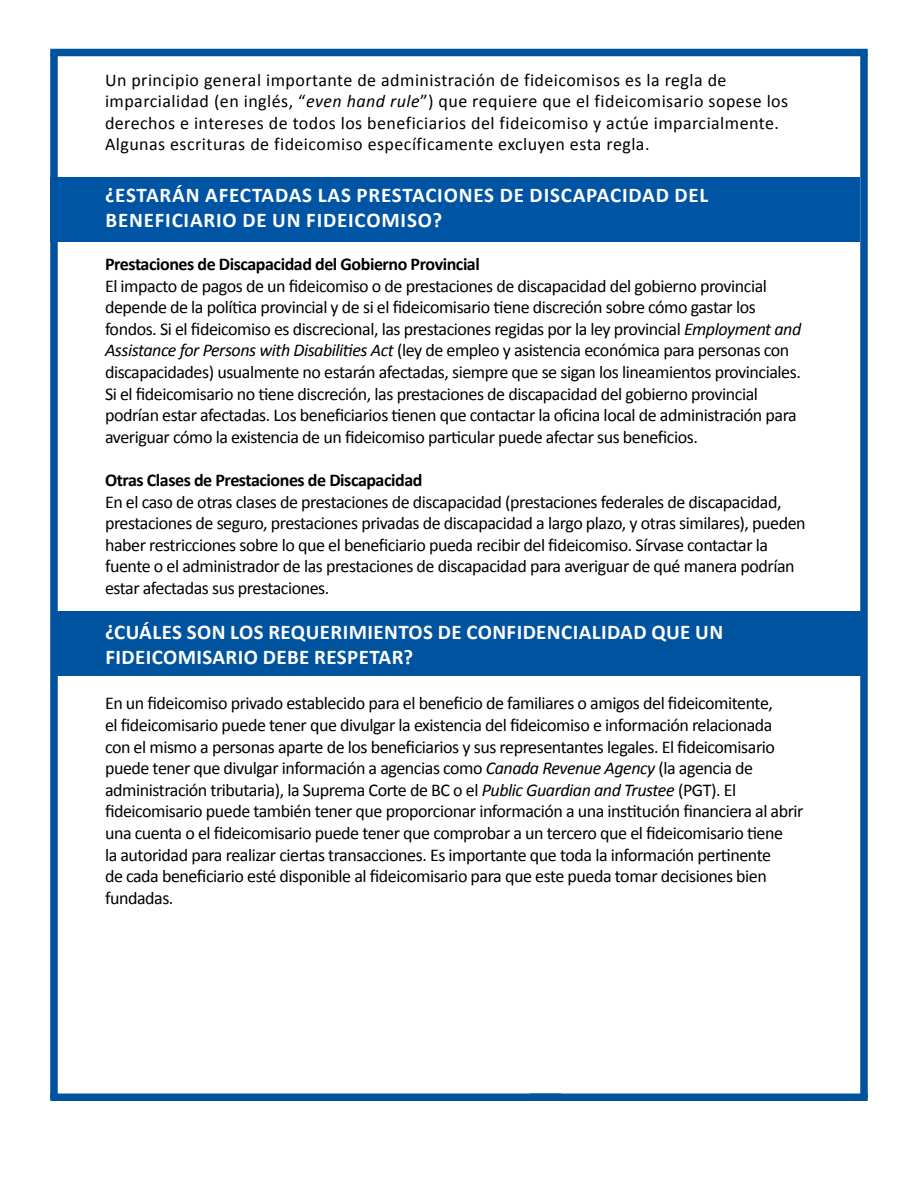
<style>
.page{position:relative;width:918px;height:1188px;background:#fff}
.page>*{position:absolute;margin:0;border:0;box-sizing:border-box;transform-origin:0 0}
.t1{font:700 21px/25.2px "Calibri";letter-spacing:.04em;color:#fff}
.t2{font:700 21px/25.2px "Calibri";letter-spacing:.02em;color:#fff}
.t3{font:18px/21.6px "Calibri";letter-spacing:-.025em;color:#000}
.t4{font:18px/21.6px "Calibri";letter-spacing:.025em;color:#000}
.t5{font:700 18px "Calibri";letter-spacing:-.025em;color:#000}
.s1{font-style:italic}
</style>
<div class="page">
<div style="left:54px;top:611px;width:810px;height:65px;background:#00539f"></div>
<div style="left:50px;top:177px;width:810px;height:65px;background:#0054a4"></div>
<div style="left:50px;top:54px;width:8px;height:1044px;background:#00539f"></div>
<div style="left:860px;top:54px;width:8px;height:1044px;background:#00539f"></div>
<div style="left:50px;top:49px;width:818px;height:7px;background:#00539f"></div>
<div style="left:530px;top:1094px;width:338px;height:7px;background:#00539f"></div>
<div style="left:50px;top:1094px;width:511px;height:7px;background:#00539f"></div>
<p class="t4" style="left:105px;top:69px;width:685px">Un principio general importante de administración de fideicomisos es la regla de imparcialidad (en inglés, “<span class="s1">even hand rule</span>”) que requiere que el fideicomisario sopese los derechos e intereses de todos los beneficiarios del fideicomiso y actúe imparcialmente.<br>Algunas escrituras de fideicomiso específicamente excluyen esta regla.</p>
<p class="t1" style="left:105px;top:182px;width:605px">¿ESTARÁN AFECTADAS LAS PRESTACIONES DE DISCAPACIDAD DEL<br>BENEFICIARIO DE UN FIDEICOMISO?</p>
<p class="t5" style="left:105px;top:253px;width:376px">Prestaciones de Discapacidad del Gobierno Provincial</p>
<p class="t3" style="left:105px;top:275px;width:698px">El impacto de pagos de un fideicomiso o de prestaciones de discapacidad del gobierno provincial depende de la política provincial y de si el fideicomisario tiene discreción sobre cómo gastar los fondos. Si el fideicomiso es discrecional, las prestaciones regidas por la ley provincial <span class="s1">Employment and Assistance for Persons with Disabilities Act</span> (ley de empleo y asistencia económica para personas con discapacidades) usualmente no estarán afectadas, siempre que se sigan los lineamientos provinciales.<br>Si el fideicomisario no tiene discreción, las prestaciones de discapacidad del gobierno provincial podrían estar afectadas. Los beneficiarios tienen que contactar la oficina local de administración para averiguar cómo la existencia de un fideicomiso particular puede afectar sus beneficios.</p>
<p class="t5" style="left:105px;top:469px;width:319px">Otras Clases de Prestaciones de Discapacidad</p>
<p class="t3" style="left:105px;top:491px;width:702px">En el caso de otras clases de prestaciones de discapacidad (prestaciones federales de discapacidad, prestaciones de seguro, prestaciones privadas de discapacidad a largo plazo, y otras similares), pueden haber restricciones sobre lo que el beneficiario pueda recibir del fideicomiso. Sírvase contactar la fuente o el administrador de las prestaciones de discapacidad para averiguar de qué manera podrían estar afectadas sus prestaciones.</p>
<p class="t2" style="left:105px;top:619px;width:620px">¿CUÁLES SON LOS REQUERIMIENTOS DE CONFIDENCIALIDAD QUE UN<br>FIDEICOMISARIO DEBE RESPETAR?</p>
<p class="t3" style="left:105px;top:693px;width:700px">En un fideicomiso privado establecido para el beneficio de familiares o amigos del fideicomitente,<br>el fideicomisario puede tener que divulgar la existencia del fideicomiso e información relacionada<br>con el mismo a personas aparte de los beneficiarios y sus representantes legales. El fideicomisario puede tener que divulgar información a agencias como <span class="s1">Canada Revenue Agency</span> (la agencia de administración tributaria), la Suprema Corte de BC o el <span class="s1">Public Guardian and Trustee</span> (PGT). El fideicomisario puede también tener que proporcionar información a una institución financiera al abrir una cuenta o el fideicomisario puede tener que comprobar a un tercero que el fideicomisario tiene<br>la autoridad para realizar ciertas transacciones. Es importante que toda la información pertinente<br>de cada beneficiario esté disponible al fideicomisario para que este pueda tomar decisiones bien fundadas.</p>
</div>
